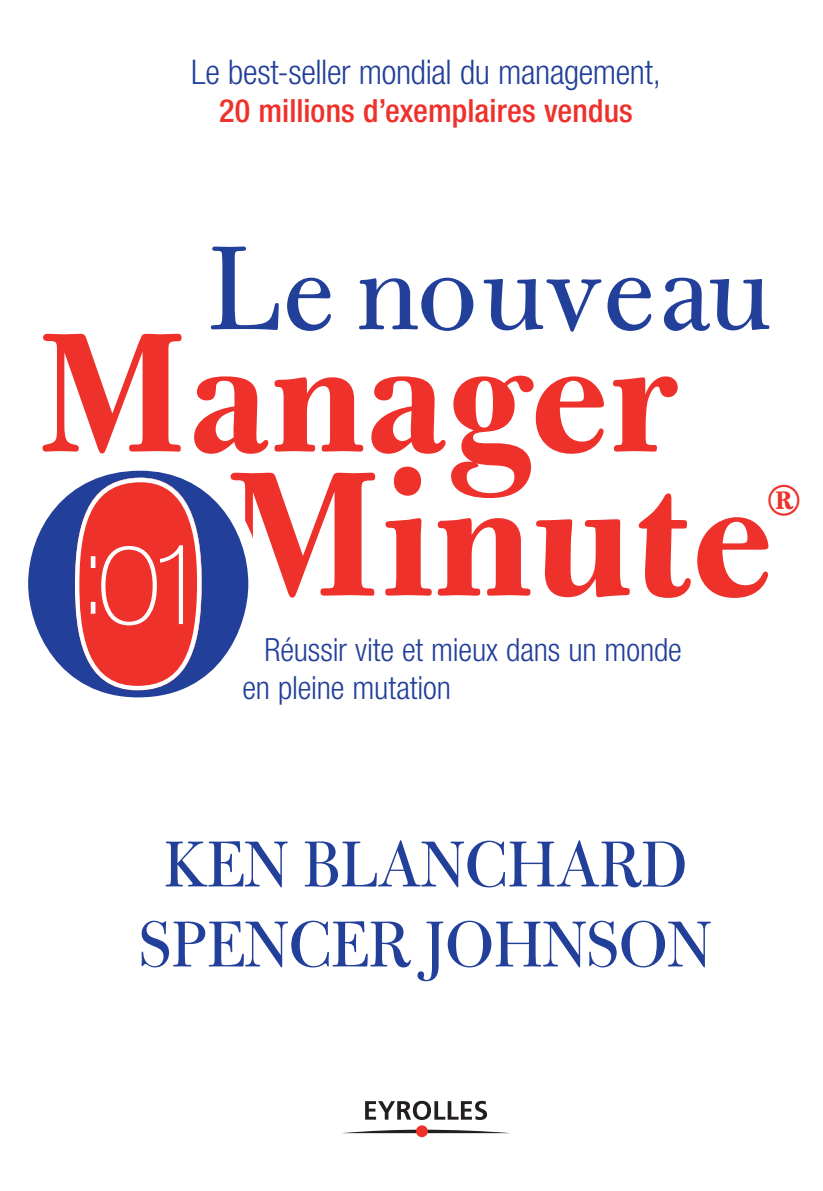
<style>
.page{position:relative;width:823px;height:1191px;background:#fff}
.page>*{position:absolute;margin:0;border:0;box-sizing:border-box;transform-origin:0 0}
.t1{font:700 190px "Bulmer MT Std";color:#ee312b}
.t2{font:700 182px "Bulmer MT Std";letter-spacing:.005em;color:#ee312b}
.t3{font:128px "Bulmer MT Std";letter-spacing:.01em;color:#223f99}
.t4{font:72px/80px "Bulmer MT Std Display";color:#223f99;text-align:center}
.t5{font:700 44.4px "Bulmer MT Std";color:#ee312b}
.t6{font:300 condensed 34px "Helvetica Neue";letter-spacing:-.01em;color:#223f99}
.t7{font:300 condensed 32px/38.4px "Helvetica Neue";letter-spacing:-.005em;color:#223f99}
.t8{font:500 condensed 32px "Helvetica Neue";letter-spacing:.005em;color:#ee312b}
</style>
<div class="page">
<svg style="left:365px;top:1100px;width:122px;height:20px"></svg>
<svg style="left:344px;top:1129px;width:164px;height:4px"></svg>
<div style="left:416px;top:1125px;width:11px;height:12px;background:#ee312b;border-radius:50%"></div>
<svg style="left:28px;top:471px;width:220px;height:226px;fill:#223f99"></svg>
<svg style="left:75px;top:476px;width:126px;height:215px;background:#d35059"></svg>
<p class="t6" style="left:191px;top:52px;width:471px">Le best-seller mondial du management,</p>
<p class="t8" style="left:219px;top:92px;width:415px">20 millions d’exemplaires vendus</p>
<h3 class="t3" style="left:207px;top:221px;width:565px">Le nouveau</h3>
<h2 class="t2" style="left:37px;top:297px;width:641px">Manager</h2>
<h1 class="t1" style="left:224px;top:434px;width:549px">Minute</h1>
<h3 class="t5" style="left:766px;top:476px;width:35px">®</h3>
<p class="t7" style="left:242px;top:630px;width:441px;text-indent:22px">Réussir vite et mieux dans un monde en pleine mutation</p>
<h3 class="t4" style="left:139px;top:827px;width:573px">KEN BLANCHARD<br>SPENCER JOHNSON</h3>
</div>
